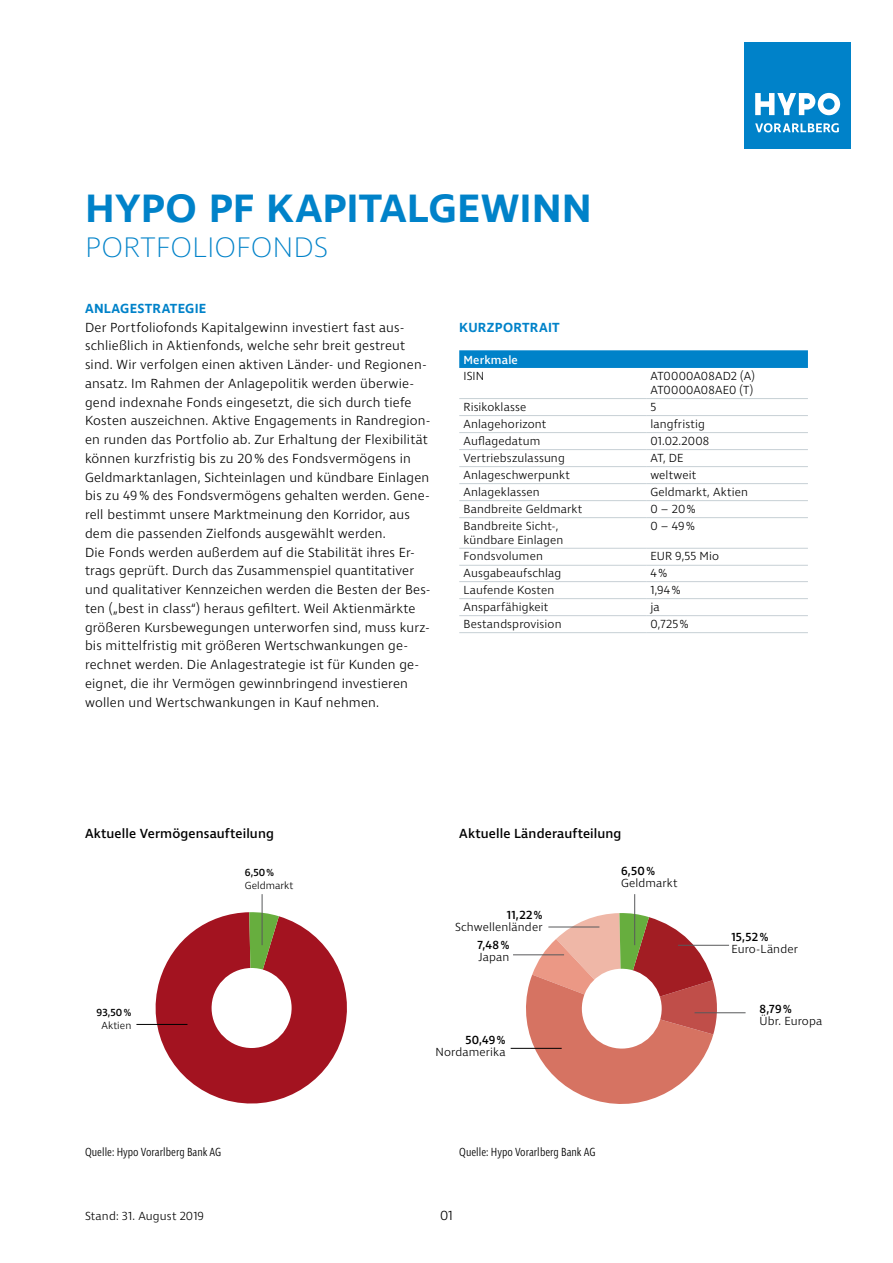
<style>
.page{position:relative;width:893px;height:1263px;background:#fff}
.page>*{position:absolute;margin:0;border:0;box-sizing:border-box;transform-origin:0 0}
.t1{font:600 40.5px "Ingra";letter-spacing:.005em;color:#0082c9;scale:1.04 1}
.t2{font:200 28.95px "Ingra";color:#0082c9;scale:1.04 1}
.t3{font:300 13.5px/18.8px "Ingra";letter-spacing:.015em;color:#000}
.t4{font:500 13.5px "Ingra";letter-spacing:.01em;color:#000}
.t5{font:600 13.5px "Ingra";letter-spacing:.02em;color:#0082c9}
.t6{font:300 12px/14.2px "Ingra";letter-spacing:.015em;color:#000}
.t7{font:300 12px "Ingra Cd";color:#000}
.t8{font:500 12px "Ingra";letter-spacing:.015em;color:#000}
.t9{font:500 12px "Ingra";letter-spacing:.015em;color:#fff}
.t10{font:300 10.5px "Ingra";letter-spacing:.005em;color:#000}
.t11{font:500 10.5px "Ingra";color:#000}
</style>
<div class="page">
<div style="left:744px;top:43px;width:106px;height:106px;background:#0082c9"></div>
<svg style="left:755px;top:123px;width:84px;height:9px"></svg>
<svg style="left:755px;top:93px;width:85px;height:22px"></svg>
<svg style="left:459px;top:350px;width:349px;height:18px"></svg>
<hr style="left:459px;top:398px;width:187px;height:1px;background:#c7d0d5">
<hr style="left:646px;top:398px;width:162px;height:1px;background:#c7d0d5">
<hr style="left:459px;top:415px;width:187px;height:1px;background:#c7d0d5">
<hr style="left:646px;top:415px;width:162px;height:1px;background:#c7d0d5">
<hr style="left:459px;top:432px;width:187px;height:1px;background:#c7d0d5">
<hr style="left:646px;top:432px;width:162px;height:1px;background:#c7d0d5">
<hr style="left:459px;top:449px;width:187px;height:1px;background:#c7d0d5">
<hr style="left:646px;top:449px;width:162px;height:1px;background:#c7d0d5">
<hr style="left:459px;top:466px;width:187px;height:1px;background:#c7d0d5">
<hr style="left:646px;top:466px;width:162px;height:1px;background:#c7d0d5">
<hr style="left:459px;top:483px;width:187px;height:1px;background:#c7d0d5">
<hr style="left:646px;top:483px;width:162px;height:1px;background:#c7d0d5">
<hr style="left:459px;top:500px;width:187px;height:1px;background:#c7d0d5">
<hr style="left:646px;top:500px;width:162px;height:1px;background:#c7d0d5">
<hr style="left:459px;top:517px;width:187px;height:1px;background:#c7d0d5">
<hr style="left:646px;top:517px;width:162px;height:1px;background:#c7d0d5">
<hr style="left:459px;top:548px;width:187px;height:1px;background:#c7d0d5">
<hr style="left:646px;top:548px;width:162px;height:1px;background:#c7d0d5">
<hr style="left:459px;top:565px;width:187px;height:1px;background:#c7d0d5">
<hr style="left:646px;top:565px;width:162px;height:1px;background:#c7d0d5">
<hr style="left:459px;top:581px;width:187px;height:1px;background:#c7d0d5">
<hr style="left:646px;top:581px;width:162px;height:1px;background:#c7d0d5">
<hr style="left:459px;top:598px;width:187px;height:1px;background:#c7d0d5">
<hr style="left:646px;top:598px;width:162px;height:1px;background:#c7d0d5">
<hr style="left:459px;top:615px;width:187px;height:1px;background:#c7d0d5">
<hr style="left:646px;top:615px;width:162px;height:1px;background:#c7d0d5">
<hr style="left:459px;top:632px;width:187px;height:1px;background:#c7d0d5">
<hr style="left:646px;top:632px;width:162px;height:1px;background:#c7d0d5">
<svg style="left:526px;top:913px;width:191px;height:191px"></svg>
<hr style="left:678px;top:945px;width:51px;height:1px;background:#58595b">
<hr style="left:694px;top:1012px;width:52px;height:1px;background:#58595b">
<hr style="left:634px;top:894px;width:1px;height:51px;background:#58595b">
<hr style="left:513px;top:954px;width:51px;height:1px;background:#58595b">
<hr style="left:548px;top:927px;width:51px;height:1px;background:#58595b">
<hr style="left:511px;top:1048px;width:51px;height:1px;background:#000">
<svg style="left:156px;top:912px;width:191px;height:191px"></svg>
<hr style="left:136px;top:1024px;width:51px;height:1px;background:#000">
<hr style="left:262px;top:894px;width:1px;height:51px;background:#58595b">
<h1 class="t1" style="left:85px;top:183px;width:489px">HYPO PF KAPITALGEWINN</h1>
<h2 class="t2" style="left:85px;top:229px;width:235px">PORTFOLIOFONDS</h2>
<p class="t5" style="left:85px;top:300px;width:123px">ANLAGESTRATEGIE</p>
<p class="t3" style="left:85px;top:318px;width:347px">Der Portfoliofonds Kapitalgewinn investiert fast aus&shy;schließlich in Aktienfonds, welche sehr breit gestreut sind. Wir verfolgen einen aktiven Länder- und Regionen&shy;ansatz. Im Rahmen der Anlagepolitik werden überwie&shy;gend indexnahe Fonds eingesetzt, die sich durch tiefe Kosten auszeichnen. Aktive Engagements in Randregion&shy;en runden das Portfolio ab. Zur Erhaltung der Flexibilität können kurzfristig bis zu 20% des Fondsvermögens in Geldmarktanlagen, Sichteinlagen und kündbare Einlagen bis zu 49% des Fondsvermögens gehalten werden. Gene&shy;rell bestimmt unsere Marktmeinung den Korridor, aus dem die passenden Zielfonds ausgewählt werden.<br>Die Fonds werden außerdem auf die Stabilität ihres Er&shy;trags geprüft. Durch das Zusammenspiel quantitativer und qualitativer Kennzeichen werden die Besten der Bes&shy;ten („best in class“) heraus gefiltert. Weil Aktienmärkte größeren Kursbewegungen unterworfen sind, muss kurz&shy;bis mittelfristig mit größeren Wertschwankungen ge&shy;rechnet werden. Die Anlagestrategie ist für Kunden ge&shy;eignet, die ihr Vermögen gewinnbringend investieren wollen und Wertschwankungen in Kauf nehmen.</p>
<p class="t5" style="left:459px;top:319px;width:102px">KURZPORTRAIT</p>
<p class="t9" style="left:463px;top:352px;width:56px">Merkmale</p>
<p class="t6" style="left:463px;top:369px;width:22px">ISIN</p>
<p class="t6" style="left:650px;top:369px;width:106px">AT0000A08AD2 (A)<br>AT0000A08AE0 (T)</p>
<p class="t6" style="left:463px;top:400px;width:64px">Risikoklasse</p>
<p class="t6" style="left:650px;top:400px;width:7px">5</p>
<p class="t6" style="left:463px;top:417px;width:84px">Anlagehorizont</p>
<p class="t6" style="left:650px;top:417px;width:56px">langfristig</p>
<p class="t6" style="left:463px;top:434px;width:78px">Auflagedatum</p>
<p class="t6" style="left:650px;top:434px;width:60px">01.02.2008</p>
<p class="t6" style="left:463px;top:451px;width:103px">Vertriebszulassung</p>
<p class="t6" style="left:650px;top:451px;width:35px">AT, DE</p>
<p class="t6" style="left:463px;top:468px;width:108px">Anlageschwerpunkt</p>
<p class="t6" style="left:650px;top:468px;width:47px">weltweit</p>
<p class="t6" style="left:463px;top:485px;width:78px">Anlageklassen</p>
<p class="t6" style="left:650px;top:485px;width:99px">Geldmarkt, Aktien</p>
<p class="t6" style="left:463px;top:502px;width:120px">Bandbreite Geldmarkt</p>
<p class="t6" style="left:650px;top:502px;width:47px">0 – 20%</p>
<p class="t6" style="left:463px;top:519px;width:101px">Bandbreite Sicht-, kündbare Einlagen</p>
<p class="t6" style="left:650px;top:519px;width:46px">0 – 49%</p>
<p class="t6" style="left:463px;top:550px;width:81px">Fondsvolumen</p>
<p class="t6" style="left:650px;top:550px;width:70px">EUR 9,55 Mio</p>
<p class="t6" style="left:463px;top:567px;width:99px">Ausgabeaufschlag</p>
<p class="t6" style="left:650px;top:567px;width:18px">4%</p>
<p class="t6" style="left:463px;top:583px;width:92px">Laufende Kosten</p>
<p class="t6" style="left:650px;top:583px;width:32px">1,94%</p>
<p class="t6" style="left:463px;top:600px;width:86px">Ansparfähigkeit</p>
<p class="t6" style="left:650px;top:600px;width:11px">ja</p>
<p class="t6" style="left:463px;top:617px;width:100px">Bestandsprovision</p>
<p class="t6" style="left:650px;top:617px;width:40px">0,725%</p>
<p class="t4" style="left:85px;top:825px;width:190px">Aktuelle Vermögensaufteilung</p>
<p class="t4" style="left:459px;top:825px;width:164px">Aktuelle Länderaufteilung</p>
<p class="t11" style="left:97px;top:1006px;width:36px">93,50%</p>
<p class="t10" style="left:102px;top:1019px;width:31px">Aktien</p>
<p class="t11" style="left:245px;top:866px;width:31px">6,50%</p>
<p class="t10" style="left:245px;top:879px;width:50px">Geldmarkt</p>
<p class="t8" style="left:507px;top:907px;width:37px">11,22%</p>
<p class="t6" style="left:455px;top:920px;width:89px">Schwellenländer</p>
<p class="t8" style="left:477px;top:937px;width:33px">7,48%</p>
<p class="t6" style="left:478px;top:950px;width:32px">Japan</p>
<p class="t8" style="left:465px;top:1033px;width:42px">50,49%</p>
<p class="t6" style="left:435px;top:1046px;width:72px">Nordamerika</p>
<p class="t8" style="left:621px;top:863px;width:35px">6,50%</p>
<p class="t6" style="left:621px;top:876px;width:58px">Geldmarkt</p>
<p class="t7" style="left:85px;top:1144px;width:138px">Quelle: Hypo Vorarlberg Bank AG</p>
<p class="t7" style="left:459px;top:1144px;width:138px">Quelle: Hypo Vorarlberg Bank AG</p>
<p class="t6" style="left:85px;top:1210px;width:121px">Stand: 31. August 2019</p>
<p class="t3" style="left:440px;top:1207px;width:14px">01</p>
<p class="t8" style="left:731px;top:929px;width:38px">15,52%</p>
<p class="t6" style="left:731px;top:942px;width:68px">Euro-Länder</p>
<p class="t8" style="left:759px;top:1001px;width:34px">8,79%</p>
<p class="t6" style="left:759px;top:1014px;width:64px">Übr. Europa</p>
</div>
